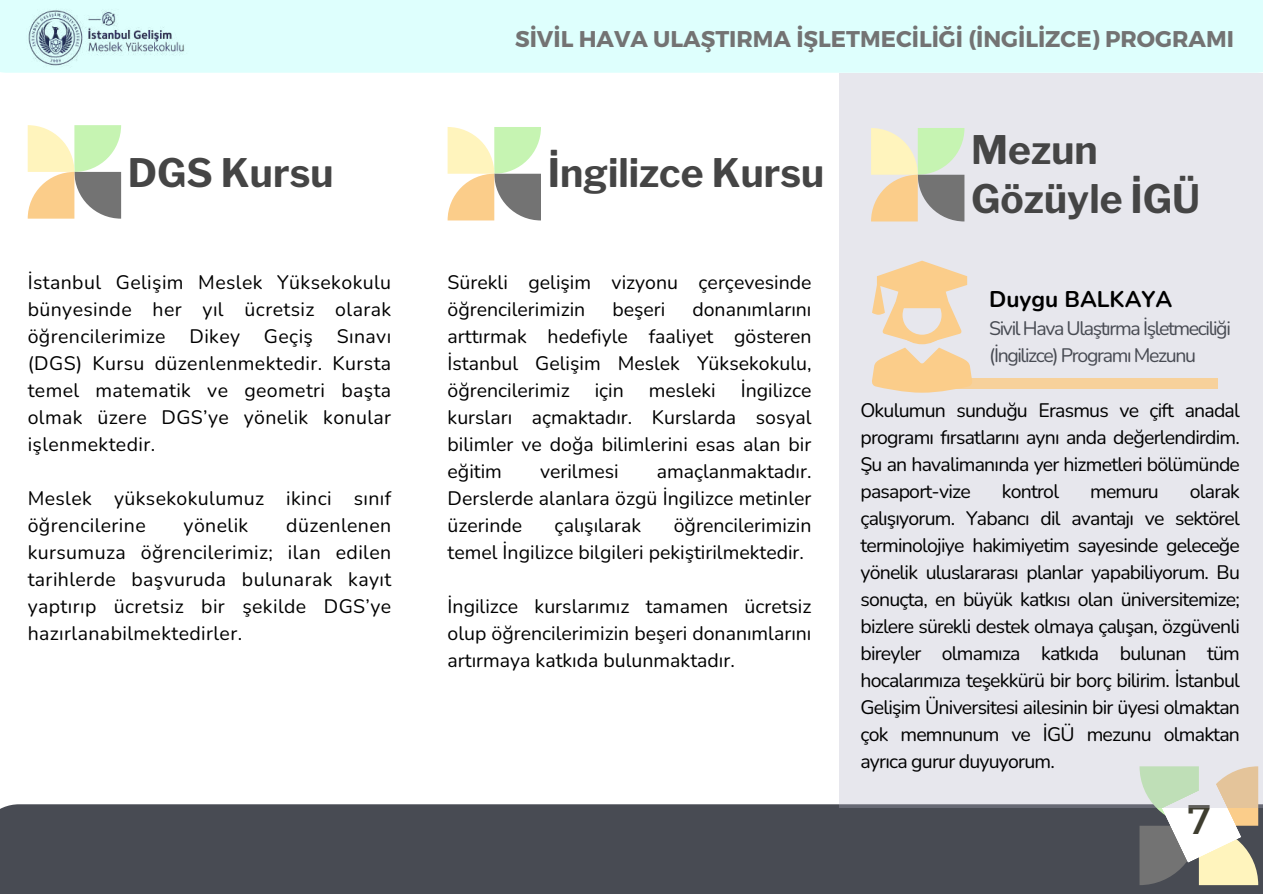
<style>
.page{position:relative;width:1263px;height:894px;background:#fff}
.page>*{position:absolute;margin:0;border:0;box-sizing:border-box;transform-origin:0 0}
.t1{font:41.25px "Montserrat";color:#3e3d2f}
.t2{font:700 39px/49.5px "Libre Franklin";color:#454545}
.t3{font:700 22.8px "Montserrat";color:#737373}
.t4{font:700 22.65px "Nunito";color:#000}
.t5{font:19.5px/27px "Nunito";color:#000;text-align:justify}
.t6{font:19.5px/27px "Nunito";letter-spacing:-.04em;color:#000}
.t7{font:19.5px/27px "Nunito";letter-spacing:-.07em;color:#484b53}
.t8{font:19.5px "Nunito";letter-spacing:.02em;color:#000}
</style>
<div class="page">
<div style="left:0;top:0;width:1263px;height:73px;background:#defffd"></div>
<div style="left:0;top:804px;width:1263px;height:89px;background:#484b53"></div>
<img style="left:28px;top:10px;width:156px;height:56px">
<svg style="left:1139px;top:807px;width:119px;height:77px"></svg>
<svg style="left:448px;top:127px;width:93px;height:93px"></svg>
<svg style="left:28px;top:125px;width:93px;height:93px"></svg>
<div style="left:839px;top:73px;width:424px;height:734px;background:#e7e7ed"></div>
<div style="left:924px;top:378px;width:293px;height:10px;background:#f7d19b"></div>
<svg style="left:871px;top:128px;width:93px;height:93px"></svg>
<svg style="left:872px;top:260px;width:100px;height:132px"></svg>
<p class="t3" style="left:515px;top:24px;width:720px">SİVİL HAVA ULAŞTIRMA İŞLETMECİLİĞİ (İNGİLİZCE) PROGRAMI</p>
<h2 class="t2" style="left:128px;top:148px;width:207px">DGS Kursu</h2>
<h2 class="t2" style="left:548px;top:148px;width:278px">İngilizce Kursu</h2>
<p class="t5" style="left:28px;top:269px;width:365px">İstanbul Gelişim Meslek Yüksekokulu bünyesinde her yıl ücretsiz olarak öğrencilerimize Dikey Geçiş Sınavı (DGS) Kursu düzenlenmektedir. Kursta temel matematik ve geometri başta olmak üzere DGS’ye yönelik konular işlenmektedir.</p>
<p class="t8" style="left:28px;top:485px;width:303px">Meslek yüksekokulumuz ikinci</p>
<p class="t5" style="left:354px;top:485px;width:39px">sınıf</p>
<p class="t8" style="left:28px;top:512px;width:119px">öğrencilerine</p>
<p class="t5" style="left:184px;top:512px;width:66px">yönelik</p>
<p class="t5" style="left:28px;top:512px;width:365px;text-indent:259px">düzenlenen kursumuza öğrencilerimiz; ilan edilen tarihlerde başvuruda bulunarak kayıt yaptırıp ücretsiz bir şekilde DGS’ye hazırlanabilmektedirler.</p>
<p class="t5" style="left:448px;top:269px;width:365px">Sürekli gelişim vizyonu çerçevesinde öğrencilerimizin</p>
<p class="t5" style="left:448px;top:296px;width:365px;text-indent:245px">donanımlarını arttırmak hedefiyle faaliyet gösteren İstanbul Gelişim Meslek Yüksekokulu, öğrencilerimiz</p>
<p class="t5" style="left:612px;top:296px;width:52px">beşeri</p>
<p class="t5" style="left:448px;top:377px;width:365px;text-indent:293px">İngilizce kursları açmaktadır. Kurslarda sosyal bilimler ve doğa bilimlerini esas alan bir eğitim</p>
<p class="t5" style="left:595px;top:377px;width:31px">için</p>
<p class="t5" style="left:649px;top:377px;width:66px">mesleki</p>
<p class="t5" style="left:448px;top:458px;width:365px;text-indent:209px">amaçlanmaktadır.<br>Derslerde alanlara özgü İngilizce metinler üzerinde</p>
<p class="t5" style="left:540px;top:458px;width:78px">verilmesi</p>
<p class="t5" style="left:448px;top:512px;width:365px;text-indent:226px">öğrencilerimizin temel İngilizce bilgileri pekiştirilmektedir.</p>
<p class="t5" style="left:448px;top:593px;width:365px">İngilizce kurslarımız tamamen ücretsiz olup öğrencilerimizin beşeri donanımlarını artırmaya katkıda bulunmaktadır.</p>
<p class="t5" style="left:555px;top:512px;width:88px">çalışılarak</p>
<h2 class="t2" style="left:971px;top:125px;width:231px">Mezun<br>Gözüyle İGÜ</h2>
<p class="t4" style="left:989px;top:283px;width:185px">Duygu BALKAYA</p>
<p class="t7" style="left:989px;top:315px;width:241px">Sivil Hava Ulaştırma İşletmeciliği (İngilizce) Programı Mezunu</p>
<p class="t5" style="left:860px;top:396px;width:381px">Okulumun sunduğu Erasmus ve çift anadal programı fırsatlarını aynı anda değerlendirdim.<br>Şu an havalimanında yer hizmetleri bölümünde pasaport-vize</p>
<p class="t6" style="left:860px;top:477px;width:381px;text-indent:329px">olarak çalışıyorum. Yabancı dil avantajı ve sektörel terminolojiye hakimiyetim sayesinde geleceğe yönelik uluslararası planlar yapabiliyorum. Bu sonuçta, en büyük katkısı olan üniversitemize; bizlere sürekli destek olmaya çalışan, özgüvenli bireyler olmamıza katkıda bulunan tüm hocalarımıza teşekkürü bir borç bilirim. İstanbul Gelişim Üniversitesi ailesinin bir üyesi olmaktan çok memnunum ve İGÜ mezunu olmaktan ayrıca gurur duyuyorum.</p>
<p class="t6" style="left:1002px;top:477px;width:59px">kontrol</p>
<p class="t5" style="left:1090px;top:477px;width:70px">memuru</p>
<h1 class="t1" style="left:1187px;top:792px;width:25px">7</h1>
</div>
